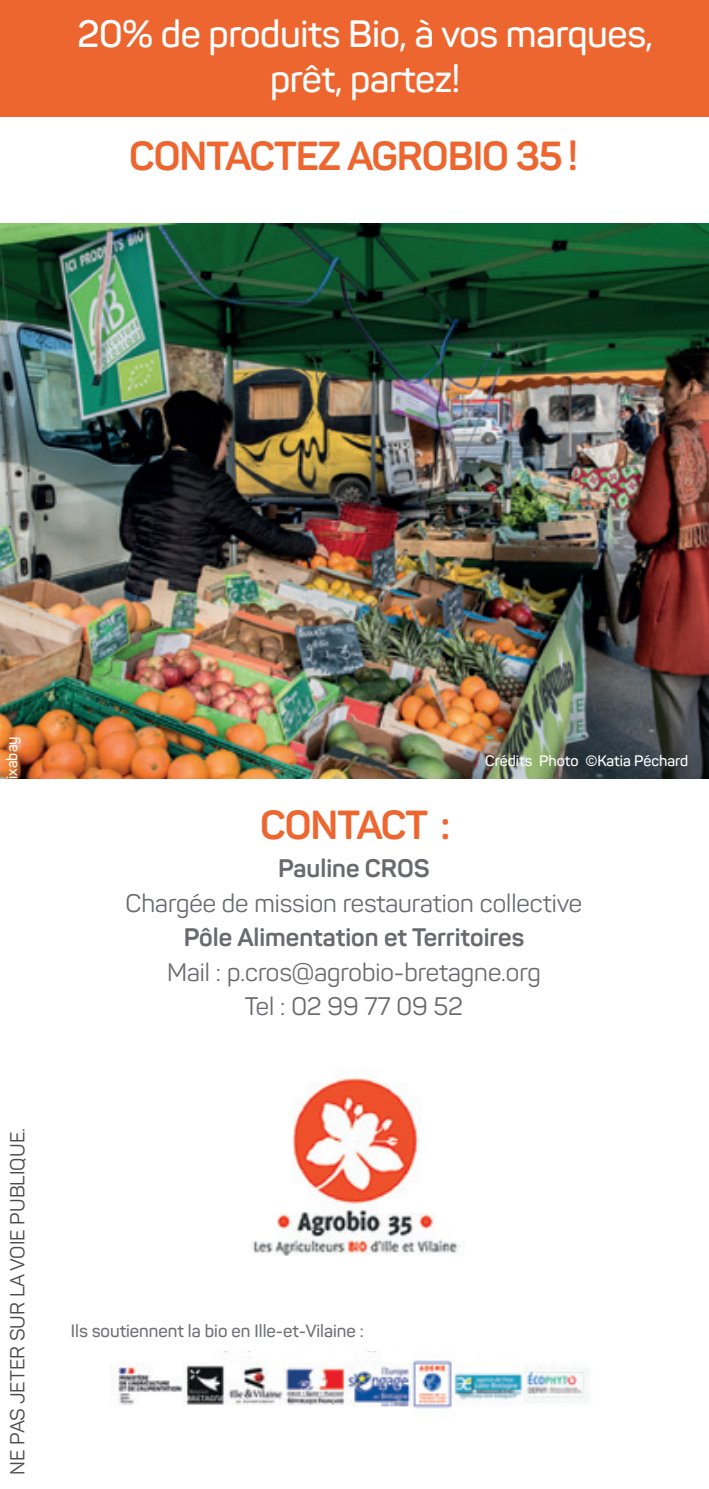
<style>
.page{position:relative;width:709px;height:1489px;background:#fff}
.page>*{position:absolute;margin:0;border:0;box-sizing:border-box;transform-origin:0 0}
.titre{font:700 40px "Panton";letter-spacing:-.025em;color:#ee662f}
.t1{font:600 37.5px/45px "Panton";letter-spacing:-.01em;color:#fff;text-align:center}
.t2{font:25px "Panton";color:#696a6d}
.t3{font:700 25px "Panton";color:#696a6d}
.textes{font:20px "Panton";color:#4b4c4d}
.t4{font:600 17.5px "Panton";color:#717275}
.t5{font:600 15px "Panton";color:#fff}
</style>
<div class="page">
<div style="left:0;top:0;width:709px;height:117px;background:#ee662f"></div>
<img style="left:0;top:223px;width:709px;height:555px">
<img style="left:252px;top:1078px;width:209px;height:178px">
<img style="left:110px;top:1351px;width:479px;height:58px">
<p class="t1" style="left:77px;top:11px;width:577px">20% de produits Bio, à vos marques, prêt, partez!</p>
<p class="titre" style="left:129px;top:131px;width:450px">CONTACTEZ AGROBIO 35 !</p>
<p class="textes" style="left:5px;top:1474px;width:348px;rotate:-90deg">NE PAS JETER SUR LA VOIE PUBLIQUE.</p>
<p class="t5" style="left:485px;top:752px;width:204px">Crédits Photo ©Katia Péchard</p>
<p class="titre" style="left:260px;top:799px;width:192px">CONTACT :</p>
<p class="t3" style="left:278px;top:852px;width:153px">Pauline CROS</p>
<p class="t2" style="left:126px;top:887px;width:458px">Chargée de mission restauration collective</p>
<p class="t3" style="left:184px;top:921px;width:342px">Pôle Alimentation et Territoires</p>
<p class="t2" style="left:167px;top:956px;width:375px">Mail : p.cros@agrobio-bretagne.org</p>
<p class="t2" style="left:245px;top:991px;width:220px">Tel : 02 99 77 09 52</p>
<p class="t4" style="left:71px;top:1319px;width:294px">Ils soutiennent la bio en Ille-et-Vilaine :</p>
</div>
